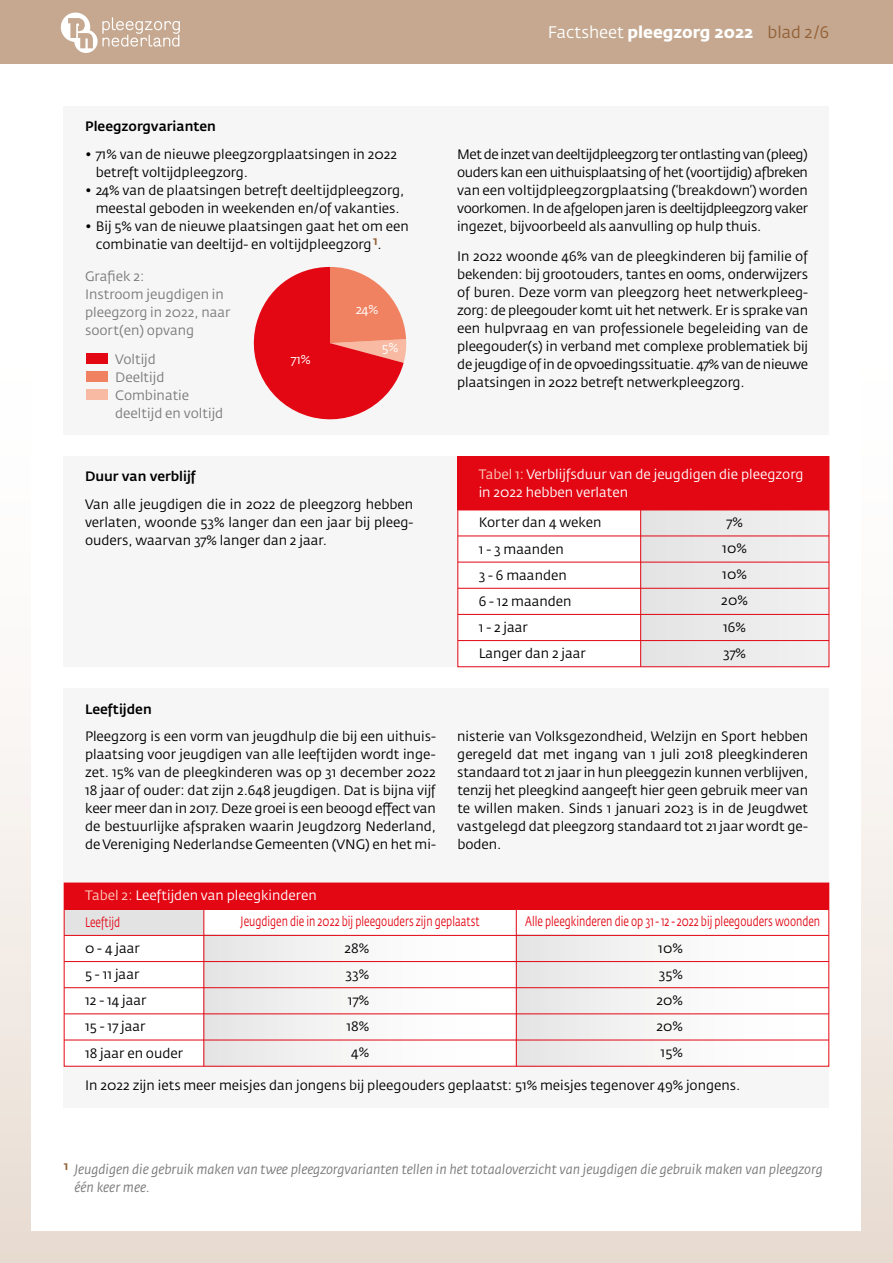
<style>
.page{position:relative;width:893px;height:1263px;background:#fff}
.page>*{position:absolute;margin:0;border:0;box-sizing:border-box;transform-origin:0 0}
.t1{font:700 16.5px "Fedra Sans Std";color:#fff}
.t2{font:13.5px/18px "Fedra Sans Std";color:#000}
.t3{font:italic 13.5px/18px "Fedra Sans Std";letter-spacing:-.005em;color:#7c7b7b}
.t4{font:13.5px "Fedra Sans Std";color:#e30613;scale:.75 1}
.t5{font:13.5px/18px "Fedra Sans Std";color:#7c7b7b}
.t6{font:13.5px/18px "Fedra Sans Std";color:#fff}
.t7{font:500 13.5px "Fedra Sans Std";color:#000}
.t8{font:12.75px "Fedra Sans Std";color:#fff}
.s1{font-weight:400}
.s2{font-weight:400;color:#936037}
.s3{color:#facfbd}
</style>
<div class="page">
<div style="left:0;top:302px;width:893px;height:961px;background:linear-gradient(to bottom,#fff,#ebe0d7)"></div>
<div style="left:31px;top:70px;width:829px;height:1161px;background:#fff"></div>
<div style="left:0;top:0;width:893px;height:64px;background:#c5a88f"></div>
<div style="left:64px;top:106px;width:765px;height:329px;background:#f6f6f6"></div>
<div style="left:64px;top:688px;width:765px;height:195px;background:#f6f6f6"></div>
<div style="left:64px;top:1066px;width:765px;height:42px;background:#f6f6f6"></div>
<div style="left:64px;top:456px;width:394px;height:211px;background:#f6f6f6"></div>
<div style="left:86px;top:353px;width:21px;height:11px;background:#e30613"></div>
<div style="left:86px;top:371px;width:21px;height:11px;background:#f08262"></div>
<div style="left:86px;top:389px;width:21px;height:11px;background:#f8baa2"></div>
<svg style="left:61px;top:13px;width:119px;height:40px"></svg>
<div style="left:641px;top:510px;width:188px;height:157px;background:#ebebeb"></div>
<div style="left:458px;top:457px;width:371px;height:53px;background:#e30613"></div>
<div style="left:457px;top:456px;width:372px;height:211px;border:1px solid #e30613"></div>
<hr style="left:458px;top:640px;width:371px;height:1px;background:#e30613">
<hr style="left:458px;top:614px;width:371px;height:1px;background:#e30613">
<hr style="left:458px;top:588px;width:371px;height:1px;background:#e30613">
<hr style="left:458px;top:562px;width:371px;height:1px;background:#e30613">
<hr style="left:458px;top:536px;width:371px;height:1px;background:#e30613">
<hr style="left:458px;top:510px;width:371px;height:1px;background:#e30613">
<hr style="left:640px;top:510px;width:1px;height:157px;background:#e30613">
<div style="left:64px;top:910px;width:140px;height:25px;background:#e3e3e3"></div>
<div style="left:204px;top:935px;width:312px;height:131px;background:linear-gradient(to right,#e7e5e5,#fff)"></div>
<div style="left:516px;top:935px;width:313px;height:131px;background:linear-gradient(to right,#e7e5e5,#fff)"></div>
<div style="left:64px;top:883px;width:765px;height:26px;background:#e30613"></div>
<div style="left:64px;top:883px;width:765px;height:183px;border:1px solid #e30613"></div>
<hr style="left:64px;top:1040px;width:765px;height:1px;background:#e30613">
<hr style="left:64px;top:1013px;width:765px;height:1px;background:#e30613">
<hr style="left:64px;top:987px;width:765px;height:1px;background:#e30613">
<hr style="left:64px;top:961px;width:765px;height:1px;background:#e30613">
<hr style="left:64px;top:935px;width:765px;height:1px;background:#e30613">
<hr style="left:64px;top:909px;width:765px;height:1px;background:#e30613">
<hr style="left:203px;top:909px;width:1px;height:157px;background:#e30613">
<hr style="left:516px;top:909px;width:1px;height:157px;background:#e30613">
<svg style="left:253px;top:267px;width:154px;height:153px"></svg>
<p class="t1" style="left:548px;top:22px;width:283px"><span class="s1">Factsheet</span> pleegzorg 2022 <span class="s2">blad 2/6</span></p>
<p class="t7" style="left:85px;top:118px;width:132px">Pleegzorgvarianten</p>
<p class="t2" style="left:96px;top:145px;width:303px;text-indent:-11px">• 71% van de nieuwe pleegzorgplaatsingen in 2022 betreft voltijdpleegzorg.</p>
<p class="t2" style="left:85px;top:181px;width:321px;text-align:center">• 24% van de plaatsingen betreft deeltijdpleegzorg, meestal geboden in weekenden en/of vakanties.</p>
<p class="t2" style="left:96px;top:217px;width:315px;text-indent:-11px">• Bij 5% van de nieuwe plaatsingen gaat het om een combinatie van deeltijd- en voltijdpleegzorg<sup>1</sup>.</p>
<p class="t5" style="left:85px;top:267px;width:147px">Grafiek 2:<br>Instroom jeugdigen in pleegzorg in 2022, naar soort(en) opvang</p>
<p class="t5" style="left:115px;top:350px;width:110px">Voltijd<br>Deeltijd<br>Combinatie deeltijd en voltijd</p>
<p class="t7" style="left:85px;top:468px;width:112px">Duur van verblijf</p>
<p class="t8" style="left:291px;top:351px;width:21px">71%</p>
<p class="t8" style="left:356px;top:301px;width:24px">24%</p>
<p class="t8" style="left:382px;top:339px;width:18px">5%</p>
<p class="t2" style="left:85px;top:495px;width:330px;text-align:justify">Van alle jeugdigen die in 2022 de pleegzorg hebben verlaten, woonde 53% langer dan een jaar bij pleeg&shy;ouders, waarvan 37% langer dan 2 jaar.</p>
<p class="t7" style="left:85px;top:700px;width:68px">Leeftijden</p>
<p class="t2" style="left:85px;top:727px;width:352px;text-align:justify">Pleegzorg is een vorm van jeugdhulp die bij een uithuis&shy;plaatsing voor jeugdigen van alle leeftijden wordt inge&shy;zet. 15% van de pleegkinderen was op 31 december 2022<br>18 jaar of ouder: dat zijn 2.648 jeugdigen. Dat is bijna vijf keer meer dan in 2017. Deze groei is een beoogd effect van de bestuurlijke afspraken waarin Jeugdzorg Nederland, de Vereniging Nederlandse Gemeenten (VNG) en het mi-</p>
<p class="t6" style="left:85px;top:886px;width:233px"><span class="s3">Tabel 2:</span> Leeftijden van pleegkinderen</p>
<p class="t2" style="left:457px;top:145px;width:352px;text-align:justify">Met de inzet van deeltijdpleegzorg ter ontlasting van (pleeg) ouders kan een uithuisplaatsing of het (voortijdig) afbreken van een voltijdpleegzorgplaatsing (‘breakdown’) worden voorkomen. In de afgelopen jaren is deeltijdpleegzorg vaker ingezet, bijvoorbeeld als aanvulling op hulp thuis.</p>
<p class="t2" style="left:457px;top:247px;width:352px;text-align:justify">In 2022 woonde 46% van de pleegkinderen bij familie of bekenden: bij grootouders, tantes en ooms, onderwijzers of buren. Deze vorm van pleegzorg heet netwerkpleeg&shy;zorg: de pleegouder komt uit het netwerk. Er is sprake van een hulpvraag en van professionele begeleiding van de pleegouder(s) in verband met complexe problematiek bij de jeugdige of in de opvoedingssituatie. 47% van de nieuwe plaatsingen in 2022 betreft netwerkpleegzorg.</p>
<p class="t6" style="left:479px;top:465px;width:326px"><span class="s3">Tabel 1:</span> Verblijfsduur van de jeugdigen die pleegzorg in 2022 hebben verlaten</p>
<p class="t2" style="left:479px;top:514px;width:124px">Korter dan 4 weken</p>
<p class="t2" style="left:726px;top:513px;width:18px">7%</p>
<p class="t2" style="left:479px;top:540px;width:87px">1 - 3 maanden</p>
<p class="t2" style="left:722px;top:539px;width:26px">10%</p>
<p class="t2" style="left:479px;top:566px;width:90px">3 - 6 maanden</p>
<p class="t2" style="left:722px;top:565px;width:26px">10%</p>
<p class="t2" style="left:479px;top:588px;width:109px;line-height:26.1px">6 - 12 maanden<br>1-2jaar<br>Langer dan 2 jaar</p>
<p class="t2" style="left:721px;top:588px;width:28px;line-height:26.1px">20%<br>16%<br>37%</p>
<p class="t2" style="left:457px;top:727px;width:353px;text-align:justify">nisterie van Volksgezondheid, Welzijn en Sport hebben geregeld dat met ingang van 1 juli 2018 pleegkinderen standaard tot 21 jaar in hun pleeggezin kunnen verblijven, tenzij het pleegkind aangeeft hier geen gebruik meer van te willen maken. Sinds 1 januari 2023 is in de Jeugdwet vastgelegd dat pleegzorg standaard tot 21 jaar wordt ge&shy;boden.</p>
<p class="t4" style="left:85px;top:914px;width:48px">Leeftijd</p>
<p class="t4" style="left:241px;top:913px;width:320px">Jeugdigen die in 2022 bij pleegouders zijn geplaatst</p>
<p class="t4" style="left:525px;top:913px;width:395px">Alle pleegkinderen die op 31 - 12 - 2022 bij pleegouders woonden</p>
<p class="t2" style="left:85px;top:939px;width:56px">0-4jaar</p>
<p class="t2" style="left:344px;top:939px;width:26px">28%</p>
<p class="t2" style="left:658px;top:939px;width:26px">10%</p>
<p class="t2" style="left:85px;top:965px;width:56px">5 - 11 jaar</p>
<p class="t2" style="left:346px;top:965px;width:25px">33%</p>
<p class="t2" style="left:659px;top:965px;width:26px">35%</p>
<p class="t2" style="left:85px;top:987px;width:99px;line-height:26.1px">12 - 14 jaar<br>15 - 17 jaar<br>18 jaar en ouder</p>
<p class="t2" style="left:348px;top:991px;width:23px">17%</p>
<p class="t2" style="left:656px;top:991px;width:28px">20%</p>
<p class="t2" style="left:346px;top:1017px;width:24px">18%</p>
<p class="t2" style="left:656px;top:1017px;width:28px">20%</p>
<p class="t2" style="left:351px;top:1043px;width:20px">4%</p>
<p class="t2" style="left:661px;top:1043px;width:24px">15%</p>
<p class="t2" style="left:85px;top:1076px;width:657px">In 2022 zijn iets meer meisjes dan jongens bij pleegouders geplaatst: 51% meisjes tegenover 49% jongens.</p>
<p class="t3" style="left:74px;top:1160px;width:750px;text-indent:-11px"><sup>1</sup> Jeugdigen die gebruik maken van twee pleegzorgvarianten tellen in het totaaloverzicht van jeugdigen die gebruik maken van pleegzorg één keer mee.</p>
</div>
